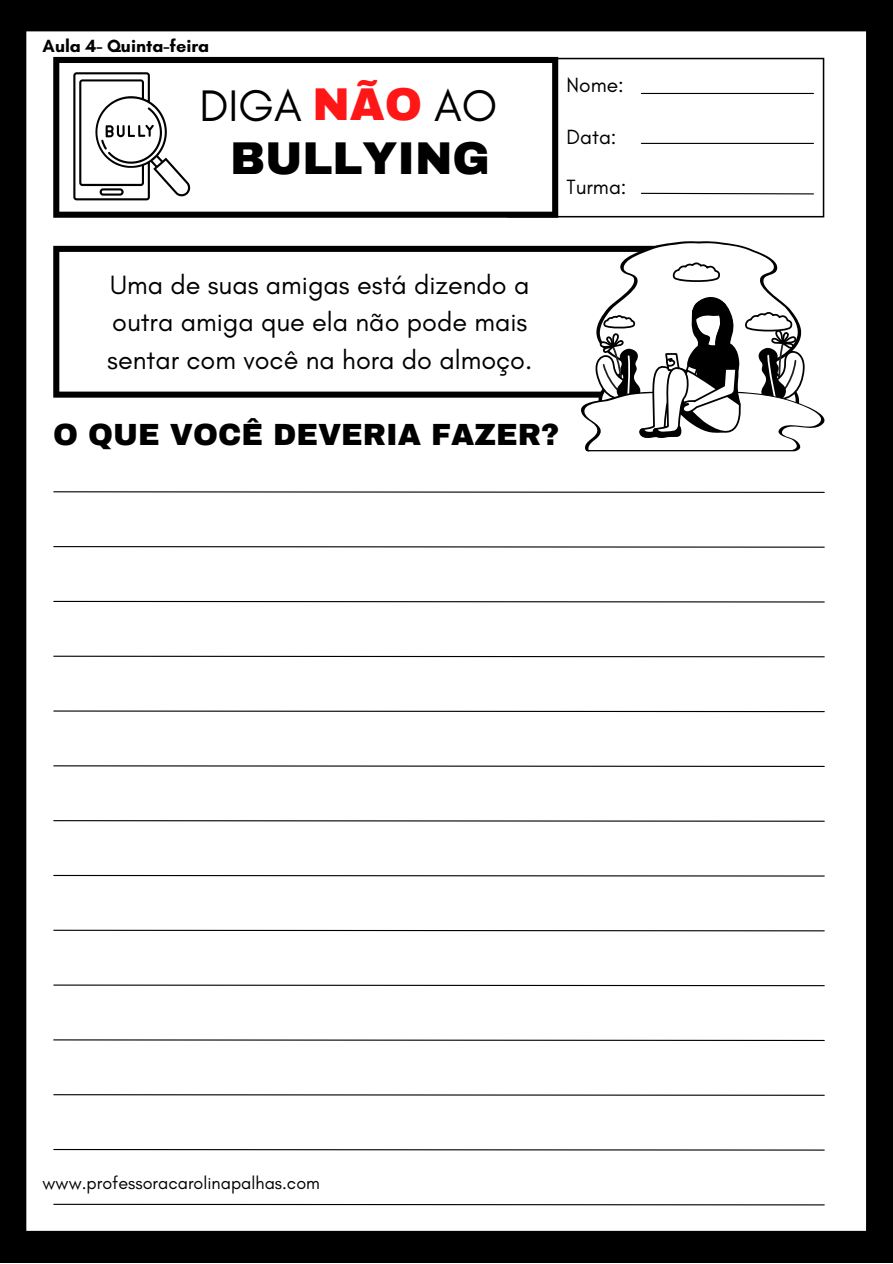
<style>
.page{position:relative;width:893px;height:1264px;background:#fff}
.page>*{position:absolute;margin:0;border:0;box-sizing:border-box;transform-origin:0 0}
.t1{font:45px "Glacial Indifference";color:#000}
.t2{font:900 45px "Archivo";color:#000}
.t3{font:900 30px "Archivo";color:#000}
.t4{font:27px/37px "Glacial Indifference";color:#000}
.t5{font:21px "Glacial Indifference";color:#000}
.t6{font:18px "Glacial Indifference";color:#000}
.t7{font:700 18px "Glacial Indifference";color:#000}
.s1{font-family:"Archivo";font-weight:900;color:#ff1616}
</style>
<div class="page">
<div style="left:0;top:0;width:892px;height:1262px;background:#000"></div>
<div style="left:25px;top:30px;width:842px;height:1202px;background:#fff"></div>
<hr style="left:24px;top:31px;width:2px;height:1199px;background:#000">
<hr style="left:866px;top:31px;width:2px;height:1199px;background:#000">
<hr style="left:26px;top:1230px;width:840px;height:3px;background:#000">
<hr style="left:26px;top:29px;width:840px;height:2px;background:#000">
<svg style="left:53px;top:246px;width:525px;height:151px"></svg>
<hr style="left:822px;top:59px;width:2px;height:157px;background:#000">
<hr style="left:508px;top:216px;width:314px;height:1px;background:#000">
<hr style="left:508px;top:58px;width:314px;height:1px;background:#000">
<svg style="left:53px;top:57px;width:505px;height:161px"></svg>
<svg style="left:73px;top:72px;width:117px;height:128px"></svg>
<hr style="left:641px;top:93px;width:172px;height:1px;background:#000">
<hr style="left:641px;top:143px;width:172px;height:1px;background:#000">
<svg style="left:640px;top:192px;width:174px;height:3px"></svg>
<svg style="left:53px;top:491px;width:772px;height:2px;background:#6f6f6f"></svg>
<svg style="left:53px;top:546px;width:772px;height:2px;background:#6f6f6f"></svg>
<svg style="left:53px;top:600px;width:772px;height:3px"></svg>
<svg style="left:53px;top:655px;width:772px;height:3px"></svg>
<svg style="left:53px;top:710px;width:772px;height:2px;background:#727272"></svg>
<svg style="left:53px;top:765px;width:772px;height:2px;background:#6f6f6f"></svg>
<svg style="left:53px;top:820px;width:772px;height:2px;background:#6f6f6f"></svg>
<svg style="left:53px;top:874px;width:772px;height:3px"></svg>
<svg style="left:53px;top:929px;width:772px;height:3px"></svg>
<svg style="left:53px;top:984px;width:772px;height:2px;background:#747474"></svg>
<svg style="left:53px;top:1039px;width:772px;height:2px;background:#6f6f6f"></svg>
<svg style="left:53px;top:1094px;width:772px;height:2px;background:#6f6f6f"></svg>
<svg style="left:53px;top:1149px;width:772px;height:2px;background:#6f6f6f"></svg>
<svg style="left:53px;top:1203px;width:772px;height:2px"></svg>
<svg style="left:578px;top:241px;width:247px;height:210px"></svg>
<p class="t7" style="left:43px;top:35px;width:168px">Aula 4- Quinta-feira</p>
<h1 class="t1" style="left:199px;top:78px;width:299px">DIGA <span class="s1">NÃO</span> AO</h1>
<h1 class="t2" style="left:230px;top:134px;width:261px">BULLYING</h1>
<p class="t5" style="left:566px;top:72px;width:59px">Nome:</p>
<p class="t5" style="left:566px;top:123px;width:51px">Data:</p>
<p class="t5" style="left:566px;top:174px;width:61px">Turma:</p>
<p class="t4" style="left:107px;top:266px;width:426px">Uma de suas amigas está dizendo a outra amiga que ela não pode mais sentar com você na hora do almoço.</p>
<p class="t3" style="left:53px;top:418px;width:507px">O QUE VOCÊ DEVERIA FAZER?</p>
<p class="t6" style="left:43px;top:1172px;width:279px">www.professoracarolinapalhas.com</p>
</div>
